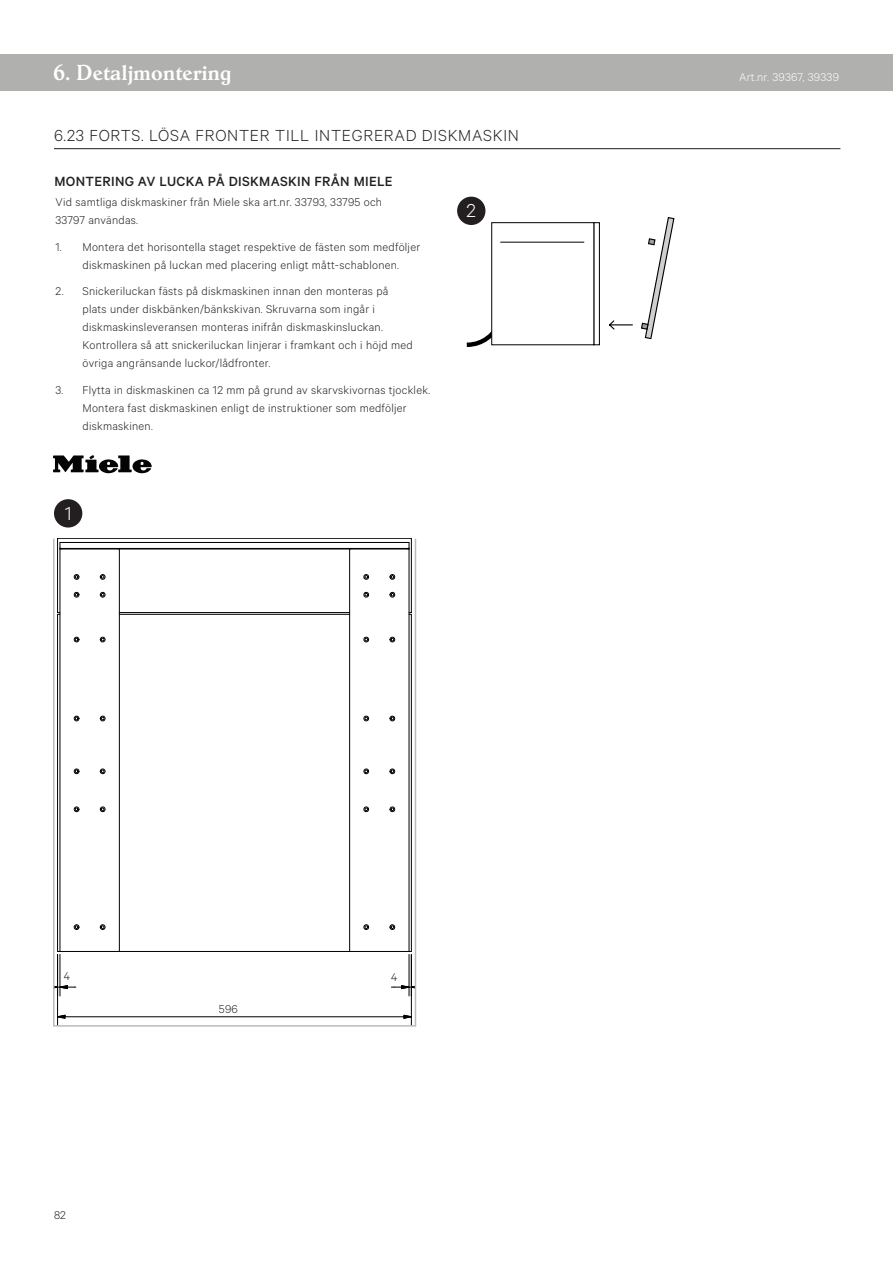
<style>
.page{position:relative;width:893px;height:1263px;background:#fff}
.page>*{position:absolute;margin:0;border:0;box-sizing:border-box;transform-origin:0 0}
.Rubrik_1{font:500 21px "Hoboken Serial";letter-spacing:.02em;color:#fff}
.Brödtext{font:300 21px "Calibre";color:#fff}
.Rubrik_2{font:300 18px "Calibre";letter-spacing:.04em;color:#231f20}
.Numrerad_lista{font:500 15px "Calibre";letter-spacing:.02em;color:#231f20}
.Numrerad_lista-2{font:300 12.75px/18px "Calibre";letter-spacing:.02em;color:#231f20}
.t1{font:300 12.75px "Calibre";letter-spacing:.02em;color:#fff}
.t2{font:8.25px "Arial";color:#000}
</style>
<div class="page">
<div style="left:0;top:54px;width:893px;height:37px;background:#b0b0ae"></div>
<svg style="left:53px;top:455px;width:99px;height:19px"></svg>
<hr style="left:411px;top:614px;width:1px;height:337px;background:#000">
<hr style="left:119px;top:614px;width:231px;height:1px;background:#000">
<hr style="left:57px;top:614px;width:1px;height:337px;background:#000">
<hr style="left:119px;top:951px;width:231px;height:1px;background:#000">
<hr style="left:411px;top:539px;width:1px;height:73px;background:#000">
<hr style="left:57px;top:539px;width:1px;height:73px;background:#000">
<hr style="left:119px;top:612px;width:231px;height:1px;background:#000">
<svg style="left:73px;top:924px;width:7px;height:6px"></svg>
<svg style="left:73px;top:715px;width:7px;height:7px"></svg>
<svg style="left:73px;top:806px;width:7px;height:6px"></svg>
<svg style="left:73px;top:636px;width:7px;height:7px"></svg>
<svg style="left:73px;top:574px;width:7px;height:6px"></svg>
<svg style="left:73px;top:592px;width:7px;height:6px"></svg>
<svg style="left:73px;top:768px;width:7px;height:6px"></svg>
<svg style="left:99px;top:924px;width:7px;height:6px"></svg>
<svg style="left:99px;top:768px;width:7px;height:6px"></svg>
<svg style="left:99px;top:592px;width:7px;height:6px"></svg>
<svg style="left:99px;top:574px;width:7px;height:6px"></svg>
<svg style="left:99px;top:636px;width:7px;height:7px"></svg>
<svg style="left:99px;top:806px;width:7px;height:6px"></svg>
<svg style="left:99px;top:715px;width:7px;height:7px"></svg>
<svg style="left:118px;top:549px;width:2px;height:403px"></svg>
<hr style="left:60px;top:549px;width:1px;height:402px;background:#000">
<hr style="left:61px;top:549px;width:57px;height:1px;background:#000">
<hr style="left:61px;top:951px;width:57px;height:1px;background:#000">
<svg style="left:363px;top:924px;width:6px;height:6px"></svg>
<svg style="left:363px;top:715px;width:6px;height:7px"></svg>
<svg style="left:363px;top:806px;width:6px;height:6px"></svg>
<svg style="left:363px;top:636px;width:6px;height:7px"></svg>
<svg style="left:363px;top:574px;width:6px;height:6px"></svg>
<svg style="left:363px;top:592px;width:6px;height:6px"></svg>
<svg style="left:363px;top:768px;width:6px;height:6px"></svg>
<svg style="left:389px;top:924px;width:6px;height:6px"></svg>
<svg style="left:389px;top:768px;width:6px;height:6px"></svg>
<svg style="left:389px;top:592px;width:6px;height:6px"></svg>
<svg style="left:389px;top:574px;width:6px;height:6px"></svg>
<svg style="left:389px;top:636px;width:6px;height:7px"></svg>
<svg style="left:389px;top:806px;width:6px;height:6px"></svg>
<svg style="left:389px;top:715px;width:6px;height:7px"></svg>
<hr style="left:349px;top:549px;width:1px;height:402px;background:#000">
<hr style="left:351px;top:549px;width:57px;height:1px;background:#000">
<hr style="left:351px;top:951px;width:57px;height:1px;background:#000">
<hr style="left:60px;top:548px;width:349px;height:1px;background:#000">
<hr style="left:119px;top:549px;width:231px;height:1px;background:#000">
<svg style="left:407px;top:542px;width:4px;height:410px"></svg>
<hr style="left:60px;top:542px;width:349px;height:1px;background:#000">
<svg style="left:59px;top:542px;width:2px;height:8px"></svg>
<svg style="left:58px;top:1014px;width:8px;height:5px"></svg>
<svg style="left:403px;top:1014px;width:8px;height:5px"></svg>
<hr style="left:65px;top:1016px;width:339px;height:1px;background:#000">
<hr style="left:411px;top:954px;width:1px;height:72px;background:#000">
<hr style="left:57px;top:954px;width:1px;height:72px;background:#000">
<hr style="left:60px;top:954px;width:1px;height:42px;background:#000">
<svg style="left:56px;top:985px;width:20px;height:4px"></svg>
<hr style="left:409px;top:954px;width:1px;height:42px;background:#000">
<svg style="left:391px;top:985px;width:22px;height:4px"></svg>
<div style="left:53px;top:538px;width:363px;height:488px;border:2px solid #bbb"></div>
<hr style="left:54px;top:148px;width:786px;height:1px;background:#231f20">
<div style="left:593px;top:222px;width:7px;height:123px;background:#fff;border:1px solid #000001"></div>
<svg style="left:466px;top:332px;width:32px;height:15px"></svg>
<div style="left:491px;top:222px;width:103px;height:123px;background:#fff;border:1px solid #000001"></div>
<hr style="left:500px;top:242px;width:84px;height:1px;background:#000001">
<svg style="left:609px;top:320px;width:24px;height:10px"></svg>
<svg style="left:641px;top:217px;width:34px;height:123px"></svg>
<div style="left:55px;top:500px;width:27px;height:27px;background:#231f20;border-radius:50%"></div>
<div style="left:54px;top:499px;width:28px;height:28px;border:2px solid #231f20;border-radius:50%"></div>
<div style="left:458px;top:197px;width:27px;height:27px;background:#231f20;border-radius:50%"></div>
<div style="left:457px;top:197px;width:28px;height:28px;border:2px solid #231f20;border-radius:50%"></div>
<p class="Rubrik_1" style="left:53px;top:60px;width:180px">6. Detaljmontering</p>
<p class="t1" style="left:739px;top:70px;width:101px">Art.nr. 39367, 39339</p>
<p class="Rubrik_2" style="left:54px;top:125px;width:466px">6.23 FORTS. LÖSA FRONTER TILL INTEGRERAD DISKMASKIN</p>
<p class="Numrerad_lista" style="left:55px;top:172px;width:340px">MONTERING AV LUCKA PÅ DISKMASKIN FRÅN MIELE</p>
<p class="Numrerad_lista-2" style="left:56px;top:193px;width:328px">Vid samtliga diskmaskiner från Miele ska art.nr. 33793, 33795 och<br>33797 användas.</p>
<p class="Numrerad_lista-2" style="left:56px;top:237px;width:366px;text-align:center">1. Montera det horisontella staget respektive de fästen som medföljer diskmaskinen på luckan med placering enligt mått-schablonen.</p>
<p class="Numrerad_lista-2" style="left:82px;top:282px;width:332px;text-indent:-27px">2. Snickeriluckan fästs på diskmaskinen innan den monteras på plats under diskbänken/bänkskivan. Skruvarna som ingår i diskmaskinsleveransen monteras inifrån diskmaskinsluckan.<br>Kontrollera så att snickeriluckan linjerar i framkant och i höjd med övriga angränsande luckor/lådfronter.</p>
<p class="Numrerad_lista-2" style="left:82px;top:380px;width:349px;text-indent:-27px">3. Flytta in diskmaskinen ca 12 mm på grund av skarvskivornas tjocklek.<br>Montera fast diskmaskinen enligt de instruktioner som medföljer diskmaskinen.</p>
<p class="Brödtext" style="left:65px;top:501px;width:8px">1</p>
<p class="Brödtext" style="left:467px;top:199px;width:11px">2</p>
<p class="Numrerad_lista-2" style="left:64px;top:966px;width:8px">4</p>
<p class="Numrerad_lista-2" style="left:391px;top:968px;width:8px">4</p>
<p class="Numrerad_lista-2" style="left:219px;top:999px;width:20px">596</p>
<p class="t2" style="left:393px;top:974px;width:6px">4</p>
<p class="t2" style="left:227px;top:1003px;width:15px">596</p>
<p class="Numrerad_lista-2" style="left:54px;top:1205px;width:13px">82</p>
</div>
